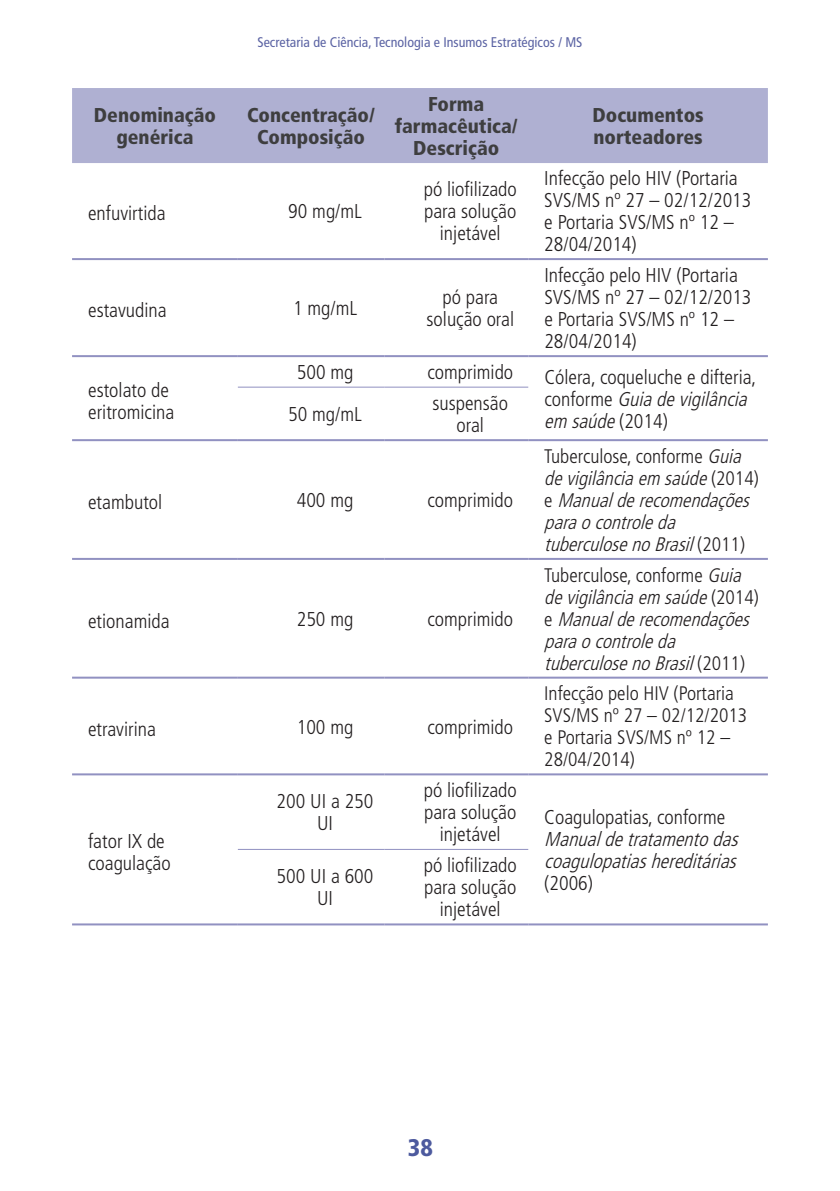
<style>
.page{position:relative;width:840px;height:1191px;background:#fff}
.page>*{position:absolute;margin:0;border:0;box-sizing:border-box;transform-origin:0 0}
.t1{font:900 condensed 24px "Frutiger LT Std";color:#4d5a9e}
.t2{font:300 condensed 20px/22px "Frutiger";color:#231f20;text-align:center}
.t3{font:900 condensed 20px/22px "Frutiger LT Std";color:#3e3e3f;text-align:center}
.t4{font:italic 300 condensed 20px/22px "Frutiger";color:#231f20}
.t5{font:italic 300 condensed 19.6px/22px "Frutiger";color:#231f20}
.t6{font:300 condensed 19.6px/22px "Frutiger";color:#231f20}
.t7{font:condensed 14px "Frutiger LT Std";color:#5c64a4}
.s1{font-style:italic}
.s2{font-style:normal}
</style>
<div class="page">
<div style="left:72px;top:88px;width:695px;height:75px;background:#afb0d2"></div>
<hr style="left:72px;top:258px;width:166px;height:2px;background:#9191c1">
<hr style="left:72px;top:558px;width:166px;height:2px;background:#9191c1">
<hr style="left:72px;top:676px;width:166px;height:2px;background:#9191c1">
<hr style="left:72px;top:773px;width:166px;height:2px;background:#9191c1">
<hr style="left:72px;top:923px;width:166px;height:2px;background:#9191c1">
<hr style="left:72px;top:355px;width:166px;height:2px;background:#9191c1">
<hr style="left:72px;top:439px;width:166px;height:2px;background:#9191c1">
<hr style="left:238px;top:923px;width:146px;height:2px;background:#9191c1">
<hr style="left:384px;top:923px;width:144px;height:2px;background:#9191c1">
<hr style="left:238px;top:773px;width:146px;height:2px;background:#9191c1">
<hr style="left:384px;top:773px;width:144px;height:2px;background:#9191c1">
<hr style="left:238px;top:676px;width:146px;height:2px;background:#9191c1">
<hr style="left:384px;top:676px;width:144px;height:2px;background:#9191c1">
<hr style="left:528px;top:676px;width:239px;height:2px;background:#9191c1">
<hr style="left:238px;top:558px;width:146px;height:2px;background:#9191c1">
<hr style="left:384px;top:558px;width:144px;height:2px;background:#9191c1">
<hr style="left:528px;top:558px;width:239px;height:2px;background:#9191c1">
<hr style="left:238px;top:258px;width:146px;height:2px;background:#9191c1">
<hr style="left:384px;top:258px;width:144px;height:2px;background:#9191c1">
<hr style="left:528px;top:258px;width:239px;height:2px;background:#9191c1">
<hr style="left:238px;top:355px;width:146px;height:2px;background:#9191c1">
<hr style="left:384px;top:355px;width:144px;height:2px;background:#9191c1">
<hr style="left:528px;top:773px;width:239px;height:2px;background:#9191c1">
<hr style="left:528px;top:923px;width:239px;height:2px;background:#9191c1">
<hr style="left:528px;top:355px;width:239px;height:2px;background:#9191c1">
<hr style="left:528px;top:439px;width:239px;height:2px;background:#9191c1">
<hr style="left:238px;top:439px;width:146px;height:2px;background:#9191c1">
<hr style="left:384px;top:439px;width:144px;height:2px;background:#9191c1">
<hr style="left:238px;top:387px;width:146px;height:1px;background:#9191c1">
<hr style="left:384px;top:387px;width:144px;height:1px;background:#9191c1">
<hr style="left:238px;top:849px;width:146px;height:1px;background:#9191c1">
<hr style="left:384px;top:849px;width:144px;height:1px;background:#9191c1">
<p class="t7" style="left:257px;top:33px;width:326px">Secretaria de Ciência, Tecnologia e Insumos Estratégicos / MS</p>
<p class="t3" style="left:94px;top:104px;width:123px">Denominação genérica</p>
<p class="t3" style="left:247px;top:104px;width:129px">Concentração/<br>Composição</p>
<p class="t3" style="left:394px;top:93px;width:124px">Forma farmacêutica/<br>Descrição</p>
<p class="t3" style="left:592px;top:104px;width:113px;text-align:left">Documentos norteadores</p>
<p class="t2" style="left:88px;top:202px;width:79px">enfuvirtida</p>
<p class="t2" style="left:288px;top:200px;width:75px">90 mg/mL</p>
<p class="t2" style="left:423px;top:178px;width:95px">pó liofilizado para solução injetável</p>
<p class="t2" style="left:544px;top:167px;width:208px;text-align:left">Infecção pelo HIV (Portaria<br>SVS/MS nº 27 – 02/12/2013 e Portaria SVS/MS nº 12 –<br>28/04/2014)</p>
<p class="t2" style="left:88px;top:299px;width:80px">estavudina</p>
<p class="t2" style="left:293px;top:297px;width:66px">1 mg/mL</p>
<p class="t2" style="left:426px;top:286px;width:89px">pó para solução oral</p>
<p class="t2" style="left:544px;top:264px;width:208px;text-align:left">Infecção pelo HIV (Portaria<br>SVS/MS nº 27 – 02/12/2013 e Portaria SVS/MS nº 12 –<br>28/04/2014)</p>
<p class="t2" style="left:88px;top:379px;width:87px;text-align:left">estolato de eritromicina</p>
<p class="t2" style="left:297px;top:361px;width:58px">500 mg</p>
<p class="t2" style="left:427px;top:361px;width:87px">comprimido</p>
<p class="t2" style="left:544px;top:366px;width:213px;text-align:left">Cólera, coqueluche e difteria, c o n f o r m e <span class="s1">Guiadevigilância em saúde</span>(2014)</p>
<p class="t2" style="left:288px;top:403px;width:75px">50 mg/mL</p>
<p class="t2" style="left:432px;top:392px;width:77px">suspensão oral</p>
<p class="t2" style="left:88px;top:491px;width:76px">etambutol</p>
<p class="t2" style="left:296px;top:489px;width:58px">400 mg</p>
<p class="t2" style="left:427px;top:489px;width:87px">comprimido</p>
<p class="t2" style="left:88px;top:610px;width:83px">etionamida</p>
<p class="t2" style="left:296px;top:608px;width:58px">250 mg</p>
<p class="t2" style="left:427px;top:608px;width:87px">comprimido</p>
<p class="t2" style="left:88px;top:718px;width:69px">etravirina</p>
<p class="t2" style="left:296px;top:716px;width:58px">100 mg</p>
<p class="t2" style="left:427px;top:716px;width:87px">comprimido</p>
<p class="t2" style="left:88px;top:830px;width:84px;text-align:left">fator IX de coagulação</p>
<p class="t2" style="left:276px;top:790px;width:98px">200 UI a 250<br>UI</p>
<p class="t2" style="left:276px;top:865px;width:98px">500 UI a 600<br>UI</p>
<p class="t2" style="left:423px;top:779px;width:95px">pó liofilizado para solução injetável</p>
<p class="t2" style="left:423px;top:854px;width:95px">pó liofilizado para solução injetável</p>
<p class="t5" style="left:544px;top:445px;width:216px"><span class="s2">Tuberculose, conforme</span> Guia devigilânciaem saúde<span class="s2">( 2 0 1 4 ) e</span> Manualderecomendações paraocontroleda tuberculosenoBrasil<span class="s2">( 2 0 1 1 )</span></p>
<p class="t5" style="left:544px;top:564px;width:216px"><span class="s2">Tuberculose, conforme</span> Guia devigilânciaem saúde<span class="s2">( 2 0 1 4 ) e</span> Manualderecomendações paraocontroleda tuberculosenoBrasil<span class="s2">( 2 0 1 1 )</span></p>
<p class="t6" style="left:544px;top:683px;width:204px">Infecção pelo HIV (Portaria<br>SVS/MS nº 27 – 02/12/2013 e Portaria SVS/MS nº 12 –<br>28/04/2014)</p>
<p class="t2" style="left:544px;top:806px;width:182px">Coagulopatias, conforme</p>
<p class="t4" style="left:544px;top:828px;width:201px">Manualdetratamentodas coagulopatiashereditárias</p>
<p class="t2" style="left:544px;top:872px;width:50px">(2006)</p>
<p class="t1" style="left:408px;top:1133px;width:26px">38</p>
</div>
